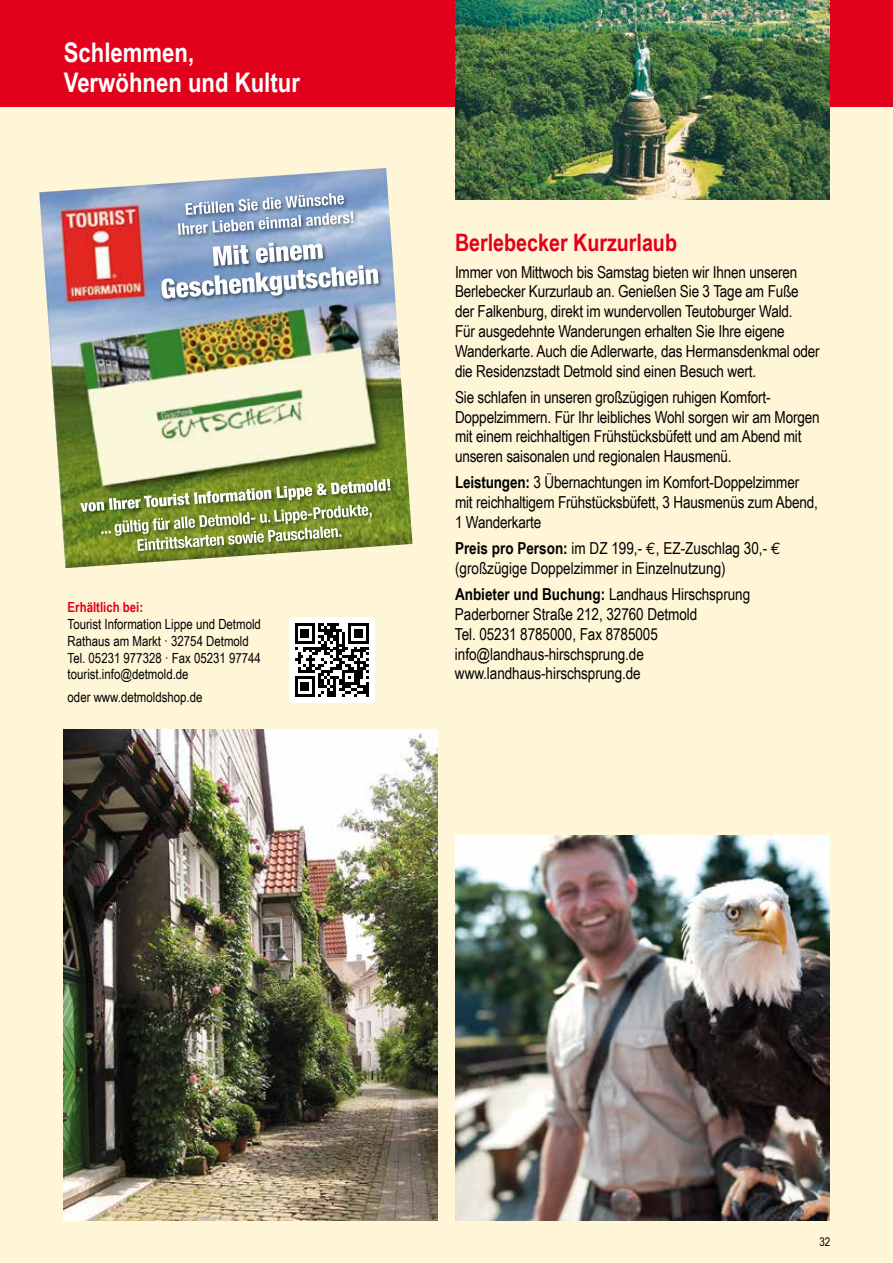
<style>
.page{position:relative;width:893px;height:1263px;background:#fff5d7}
.page>*{position:absolute;margin:0;border:0;box-sizing:border-box;transform-origin:0 0}
.t1{font:700 27px/30px "Arial Narrow";color:#fff}
.t2{font:700 24px "Arial Narrow";color:#e2001a}
.t3{font:16.5px/19.8px "Arial Narrow";letter-spacing:-.01em;color:#000}
.t4{font:13.95px/16.8px "Arial Narrow";color:#000}
.t5{font:700 13.95px "Arial Narrow";color:#e2001a}
.t6{font:12px "Arial Narrow";color:#000}
.s1{font-weight:700}
.s2{font-family:"Euro Mono"}
</style>
<div class="page">
<div style="left:0;top:0;width:893px;height:106px;background:#e2001a"></div>
<img style="left:455px;top:0;width:374px;height:200px">
<img style="left:455px;top:836px;width:374px;height:384px">
<img style="left:64px;top:729px;width:374px;height:491px">
<img style="left:39px;top:168px;width:373px;height:400px">
<div style="left:289px;top:617px;width:85px;height:85px;background:#fff"></div>
<svg style="left:295px;top:623px;width:74px;height:74px"></svg>
<h1 class="t1" style="left:64px;top:36px;width:238px">Schlemmen,<br>Verwöhnen und Kultur</h1>
<p class="t5" style="left:68px;top:597px;width:77px">Erhältlich bei:</p>
<p class="t4" style="left:68px;top:615px;width:195px">Tourist Information Lippe und Detmold Rathaus am Markt · 32754 Detmold Tel. 05231 977328 · Fax 05231 97744 tourist.info@detmold.de</p>
<p class="t4" style="left:68px;top:689px;width:136px">oder www.detmoldshop.de</p>
<h2 class="t2" style="left:455px;top:225px;width:224px">Berlebecker Kurzurlaub</h2>
<p class="t3" style="left:455px;top:261px;width:366px">Immer von Mittwoch bis Samstag bieten wir Ihnen unseren Berlebecker Kurzurlaub an. Genießen Sie 3 Tage am Fuße der Falkenburg, direkt im wundervollen Teutoburger Wald.<br>Für ausgedehnte Wanderungen erhalten Sie Ihre eigene Wanderkarte. Auch die Adlerwarte, das Hermansdenkmal oder die Residenzstadt Detmold sind einen Besuch wert.</p>
<p class="t3" style="left:455px;top:386px;width:366px">Sie schlafen in unseren großzügigen ruhigen Komfort-Doppelzimmern. Für Ihr leibliches Wohl sorgen wir am Morgen mit einem reichhaltigen Frühstücksbüfett und am Abend mit unseren saisonalen und regionalen Hausmenü.</p>
<p class="t3" style="left:455px;top:472px;width:364px"><span class="s1">Leistungen:</span> 3 Übernachtungen im Komfort-Doppelzimmer mit reichhaltigem Frühstücksbüfett, 3 Hausmenüs zum Abend,<br>1 Wanderkarte</p>
<p class="t3" style="left:455px;top:538px;width:327px"><span class="s1">Preis pro Person:</span> im DZ 199,- <span class="s2">€</span>, EZ-Zuschlag 30,- <span class="s2">€ </span>(großzügige Doppelzimmer in Einzelnutzung)</p>
<p class="t3" style="left:455px;top:584px;width:297px"><span class="s1">Anbieter und Buchung:</span> Landhaus Hirschsprung Paderborner Straße 212, 32760 Detmold<br>Tel. 05231 8785000, Fax 8785005 info@landhaus-hirschsprung.de www.landhaus-hirschsprung.de</p>
<p class="t6" style="left:819px;top:1233px;width:12px">32</p>
</div>
